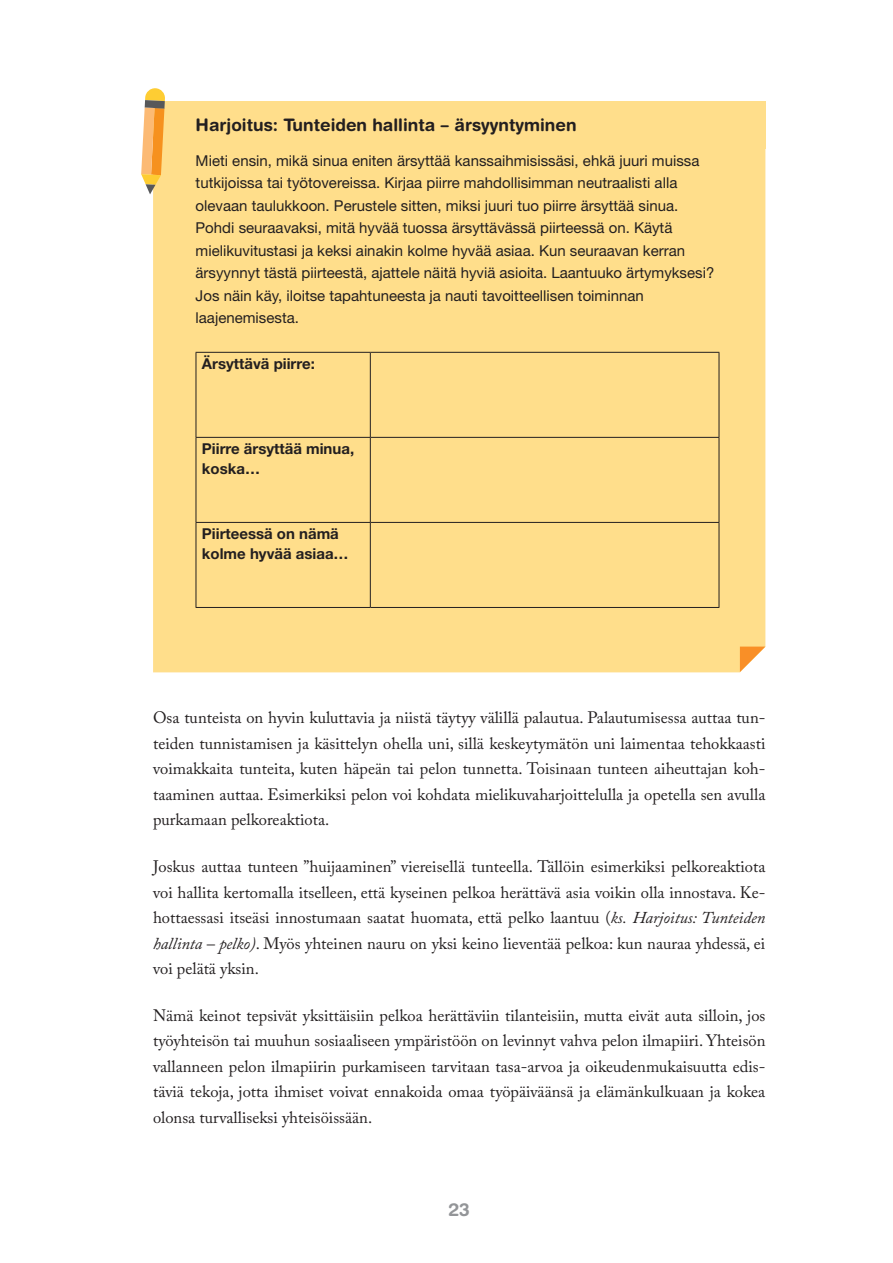
<style>
.page{position:relative;width:893px;height:1263px;background:#fff}
.page>*{position:absolute;margin:0;border:0;box-sizing:border-box;transform-origin:0 0}
.t1{font:700 18px "Helvetica Rounded LT Std";color:#939598}
.HARJOISTUS_otsikko{font:700 17.25px "Helvetica Rounded LT Std";color:#231f20}
.LEIPA{font:16.5px/25.5px "Adobe Caslon Pro";color:#231f20;text-align:justify}
.HARJOITUS_leipa{font:15px/22.5px "Helvetica Neue LT Std";color:#231f20}
.t2{font:700 15px/19.5px "Helvetica Neue LT Std";color:#231f20}
.s1{font-style:italic}
</style>
<div class="page">
<div style="left:153px;top:101px;width:612px;height:47px;background:#ffde8b"></div>
<div style="left:153px;top:148px;width:612px;height:524px;background:#ffde8b"></div>
<hr style="left:196px;top:352px;width:174px;height:1px;background:#231f20">
<hr style="left:196px;top:353px;width:1px;height:84px;background:#231f20">
<hr style="left:370px;top:352px;width:349px;height:1px;background:#231f20">
<hr style="left:370px;top:353px;width:1px;height:84px;background:#231f20">
<hr style="left:719px;top:353px;width:1px;height:84px;background:#231f20">
<hr style="left:196px;top:437px;width:174px;height:1px;background:#231f20">
<hr style="left:196px;top:438px;width:1px;height:84px;background:#231f20">
<hr style="left:370px;top:437px;width:349px;height:1px;background:#231f20">
<hr style="left:370px;top:438px;width:1px;height:84px;background:#231f20">
<hr style="left:719px;top:438px;width:1px;height:84px;background:#231f20">
<hr style="left:196px;top:522px;width:174px;height:1px;background:#231f20">
<hr style="left:196px;top:523px;width:1px;height:84px;background:#231f20">
<hr style="left:370px;top:522px;width:349px;height:1px;background:#231f20">
<hr style="left:370px;top:523px;width:1px;height:84px;background:#231f20">
<hr style="left:719px;top:523px;width:1px;height:84px;background:#231f20">
<hr style="left:196px;top:607px;width:174px;height:1px;background:#231f20">
<hr style="left:370px;top:607px;width:349px;height:1px;background:#231f20">
<svg style="left:141px;top:88px;width:24px;height:106px;background:#eeb96a"></svg>
<svg style="left:740px;top:647px;width:25px;height:25px"></svg>
<p class="HARJOISTUS_otsikko" style="left:196px;top:114px;width:382px">Harjoitus: Tunteiden hallinta – ärsyyntyminen</p>
<p class="HARJOITUS_leipa" style="left:196px;top:149px;width:520px">Mieti ensin, mikä sinua eniten ärsyttää kanssaihmisissäsi, ehkä juuri muissa tutkijoissa tai työtovereissa. Kirjaa piirre mahdollisimman neutraalisti alla olevaan taulukkoon. Perustele sitten, miksi juuri tuo piirre ärsyttää sinua.<br>Pohdi seuraavaksi, mitä hyvää tuossa ärsyttävässä piirteessä on. Käytä mielikuvitustasi ja keksi ainakin kolme hyvää asiaa. Kun seuraavan kerran ärsyynnyt tästä piirteestä, ajattele näitä hyviä asioita. Laantuuko ärtymyksesi?<br>Jos näin käy, iloitse tapahtuneesta ja nauti tavoitteellisen toiminnan laajenemisesta.</p>
<p class="t2" style="left:202px;top:354px;width:115px">Ärsyttävä piirre:</p>
<p class="t2" style="left:202px;top:439px;width:154px">Piirre ärsyttää minua, koska…</p>
<p class="t2" style="left:202px;top:524px;width:148px">Piirteessä on nämä kolme hyvää asiaa…</p>
<p class="LEIPA" style="left:153px;top:705px;width:614px">Osa tunteista on hyvin kuluttavia ja niistä täytyy välillä palautua. Palautumisessa auttaa tun&shy;teiden tunnistamisen ja käsittelyn ohella uni, sillä keskeytymätön uni laimentaa tehokkaasti voimakkaita tunteita, kuten häpeän tai pelon tunnetta. Toisinaan tunteen aiheuttajan koh&shy;taaminen auttaa. Esimerkiksi pelon voi kohdata mielikuvaharjoittelulla ja opetella sen avulla purkamaan pelkoreaktiota.</p>
<p class="LEIPA" style="left:153px;top:854px;width:614px">Joskus auttaa tunteen ”huijaaminen” viereisellä tunteella. Tällöin esimerkiksi pelkoreaktiota voi hallita kertomalla itselleen, että kyseinen pelkoa herättävä asia voikin olla innostava. Ke&shy;hottaessasi itseäsi innostumaan saatat huomata, että pelko laantuu (<span class="s1">ks. Harjoitus: Tunteiden hallinta – pelko)</span>. Myös yhteinen nauru on yksi keino lieventää pelkoa: kun nauraa yhdessä, ei voi pelätä yksin.</p>
<p class="LEIPA" style="left:153px;top:1002px;width:614px">Nämä keinot tepsivät yksittäisiin pelkoa herättäviin tilanteisiin, mutta eivät auta silloin, jos työyhteisön tai muuhun sosiaaliseen ympäristöön on levinnyt vahva pelon ilmapiiri. Yhteisön vallanneen pelon ilmapiirin purkamiseen tarvitaan tasa-arvoa ja oikeudenmukaisuutta edis&shy;täviä tekoja, jotta ihmiset voivat ennakoida omaa työpäiväänsä ja elämänkulkuaan ja kokea olonsa turvalliseksi yhteisöissään.</p>
<p class="t1" style="left:449px;top:1199px;width:23px">23</p>
</div>
